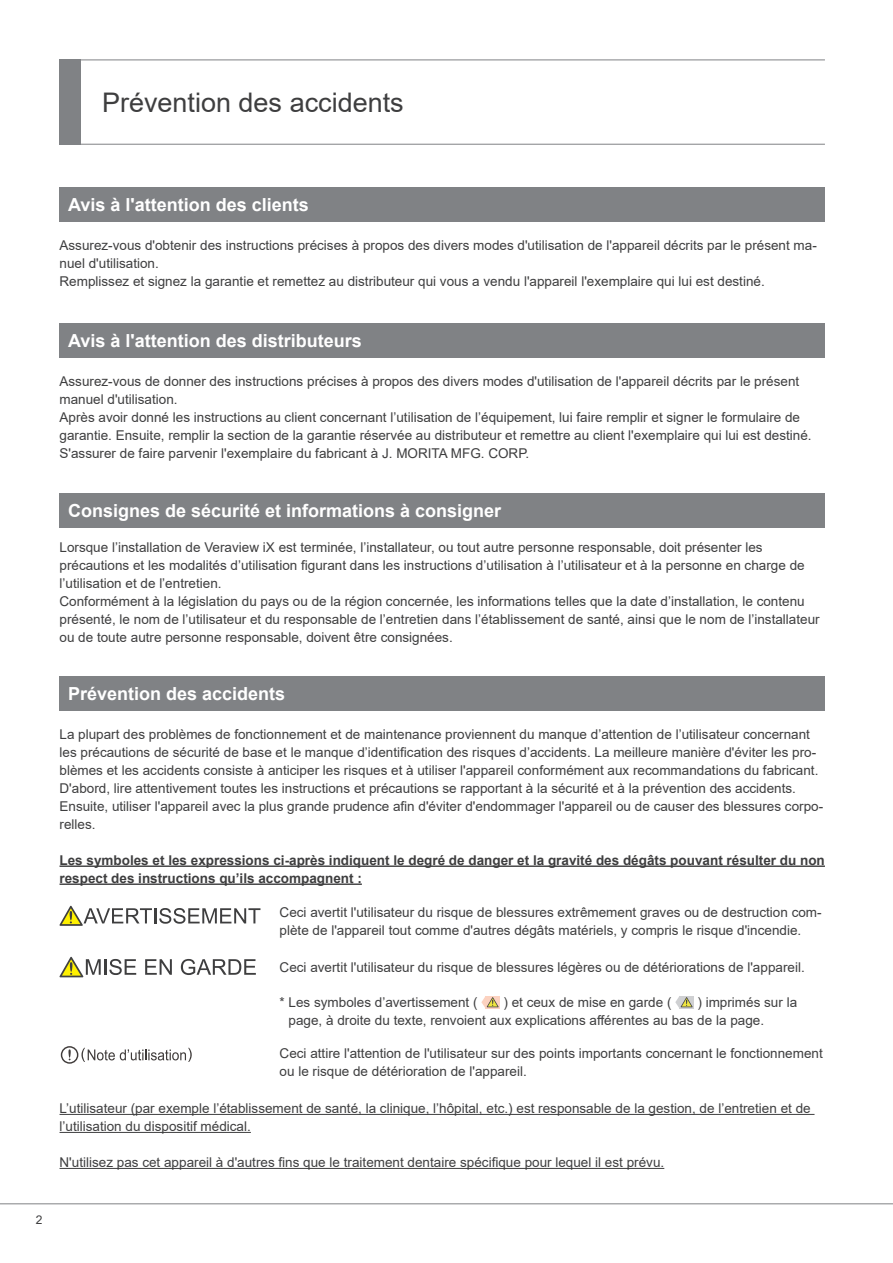
<style>
.page{position:relative;width:893px;height:1263px;background:#fff}
.page>*{position:absolute;margin:0;border:0;box-sizing:border-box;transform-origin:0 0}
.t1{font:27px "Arial";color:#3e3e3f}
.t2{font:700 18px "Arial";color:#fff}
.t3{font:13.5px/18px "Arial";color:#3e3e3f}
.t4{font:700 13.5px/18px "Arial";color:#3e3e3f}
.t5{font:12px "Arial";color:#3e3e3f}
</style>
<div class="page">
<hr style="left:0;top:1203px;width:893px;height:1px;background:#808285">
<hr style="left:60px;top:144px;width:765px;height:1px;background:#808285">
<hr style="left:60px;top:60px;width:765px;height:1px;background:#808285">
<div style="left:60px;top:60px;width:21px;height:85px;background:#808285"></div>
<svg style="left:61px;top:1046px;width:131px;height:18px"></svg>
<svg style="left:60px;top:906px;width:200px;height:20px"></svg>
<svg style="left:60px;top:957px;width:76px;height:20px"></svg>
<svg style="left:145px;top:959px;width:27px;height:16px"></svg>
<svg style="left:181px;top:959px;width:75px;height:16px"></svg>
<div style="left:60px;top:187px;width:765px;height:34px;background:#808285"></div>
<div style="left:60px;top:323px;width:765px;height:34px;background:#808285"></div>
<div style="left:60px;top:676px;width:765px;height:34px;background:#808285"></div>
<div style="left:486px;top:996px;width:14px;height:12px;background:#fcd2c0"></div>
<svg style="left:481px;top:996px;width:18px;height:12px"></svg>
<div style="left:680px;top:996px;width:14px;height:12px;background:#cfd0d2"></div>
<svg style="left:675px;top:996px;width:18px;height:12px"></svg>
<hr style="left:60px;top:865px;width:765px;height:2px;background:#3e3e3f">
<hr style="left:60px;top:883px;width:302px;height:2px;background:#3e3e3f">
<hr style="left:60px;top:1114px;width:754px;height:1px;background:#3e3e3f">
<hr style="left:60px;top:1132px;width:191px;height:1px;background:#3e3e3f">
<hr style="left:60px;top:1168px;width:604px;height:1px;background:#3e3e3f">
<div style="left:60px;top:493px;width:765px;height:34px;background:#808285"></div>
<h1 class="t1" style="left:102px;top:84px;width:303px">Prévention des accidents</h1>
<h2 class="t2" style="left:68px;top:192px;width:242px">Avis à l'attention des clients</h2>
<p class="t3" style="left:60px;top:236px;width:759px">Assurez-vous d'obtenir des instructions précises à propos des divers modes d'utilisation de l'appareil décrits par le présent ma&shy;nuel d'utilisation.<br>Remplissez et signez la garantie et remettez au distributeur qui vous a vendu l'appareil l'exemplaire qui lui est destiné.</p>
<h2 class="t2" style="left:68px;top:328px;width:295px">Avis à l'attention des distributeurs</h2>
<p class="t3" style="left:60px;top:372px;width:754px">Assurez-vous de donner des instructions précises à propos des divers modes d'utilisation de l'appareil décrits par le présent manuel d'utilisation.<br>Après avoir donné les instructions au client concernant l’utilisation de l’équipement, lui faire remplir et signer le formulaire de garantie. Ensuite, remplir la section de la garantie réservée au distributeur et remettre au client l'exemplaire qui lui est destiné.<br>S'assurer de faire parvenir l'exemplaire du fabricant à J. MORITA MFG. CORP.</p>
<h2 class="t2" style="left:68px;top:498px;width:435px">Consignes de sécurité et informations à consigner</h2>
<p class="t3" style="left:60px;top:538px;width:762px">Lorsque l’installation de Veraview iX est terminée, l’installateur, ou tout autre personne responsable, doit présenter les précautions et les modalités d’utilisation figurant dans les instructions d’utilisation à l’utilisateur et à la personne en charge de l’utilisation et de l’entretien.<br>Conformément à la législation du pays ou de la région concernée, les informations telles que la date d’installation, le contenu présenté, le nom de l’utilisateur et du responsable de l’entretien dans l’établissement de santé, ainsi que le nom de l’installateur ou de toute autre personne responsable, doivent être consignées.</p>
<h2 class="t2" style="left:68px;top:681px;width:219px">Prévention des accidents</h2>
<p class="t3" style="left:60px;top:725px;width:765px">La plupart des problèmes de fonctionnement et de maintenance proviennent du manque d’attention de l’utilisateur concernant les précautions de sécurité de base et le manque d’identification des risques d’accidents. La meilleure manière d'éviter les pro&shy;blèmes et les accidents consiste à anticiper les risques et à utiliser l'appareil conformément aux recommandations du fabricant.<br>D'abord, lire attentivement toutes les instructions et précautions se rapportant à la sécurité et à la prévention des accidents.<br>Ensuite, utiliser l'appareil avec la plus grande prudence afin d'éviter d'endommager l'appareil ou de causer des blessures corpo&shy;relles.</p>
<p class="t4" style="left:60px;top:851px;width:767px">Les symboles et les expressions ci-après indiquent le degré de danger et la gravité des dégâts pouvant résulter du non respect des instructions qu’ils accompagnent :</p>
<p class="t3" style="left:280px;top:903px;width:544px">Ceci avertit l'utilisateur du risque de blessures extrêmement graves ou de destruction com&shy;plète de l'appareil tout comme d'autres dégâts matériels, y compris le risque d'incendie.</p>
<p class="t3" style="left:280px;top:958px;width:527px">Ceci avertit l'utilisateur du risque de blessures légères ou de détériorations de l'appareil.</p>
<p class="t3" style="left:280px;top:993px;width:200px">* Les symboles d’avertissement (</p>
<p class="t3" style="left:503px;top:993px;width:170px">) et ceux de mise en garde (</p>
<p class="t3" style="left:289px;top:993px;width:510px;text-indent:409px">) imprimés sur la page, à droite du texte, renvoient aux explications afférentes au bas de la page.</p>
<p class="t3" style="left:280px;top:1044px;width:545px">Ceci attire l'attention de l'utilisateur sur des points importants concernant le fonctionnement ou le risque de détérioration de l'appareil.</p>
<p class="t3" style="left:60px;top:1099px;width:753px">L’utilisateur (par exemple l’établissement de santé, la clinique, l’hôpital, etc.) est responsable de la gestion, de l’entretien et de l’utilisation du dispositif médical.</p>
<p class="t3" style="left:60px;top:1153px;width:606px">N'utilisez pas cet appareil à d'autres fins que le traitement dentaire spécifique pour lequel il est prévu.</p>
<p class="t5" style="left:36px;top:1212px;width:8px">2</p>
</div>
